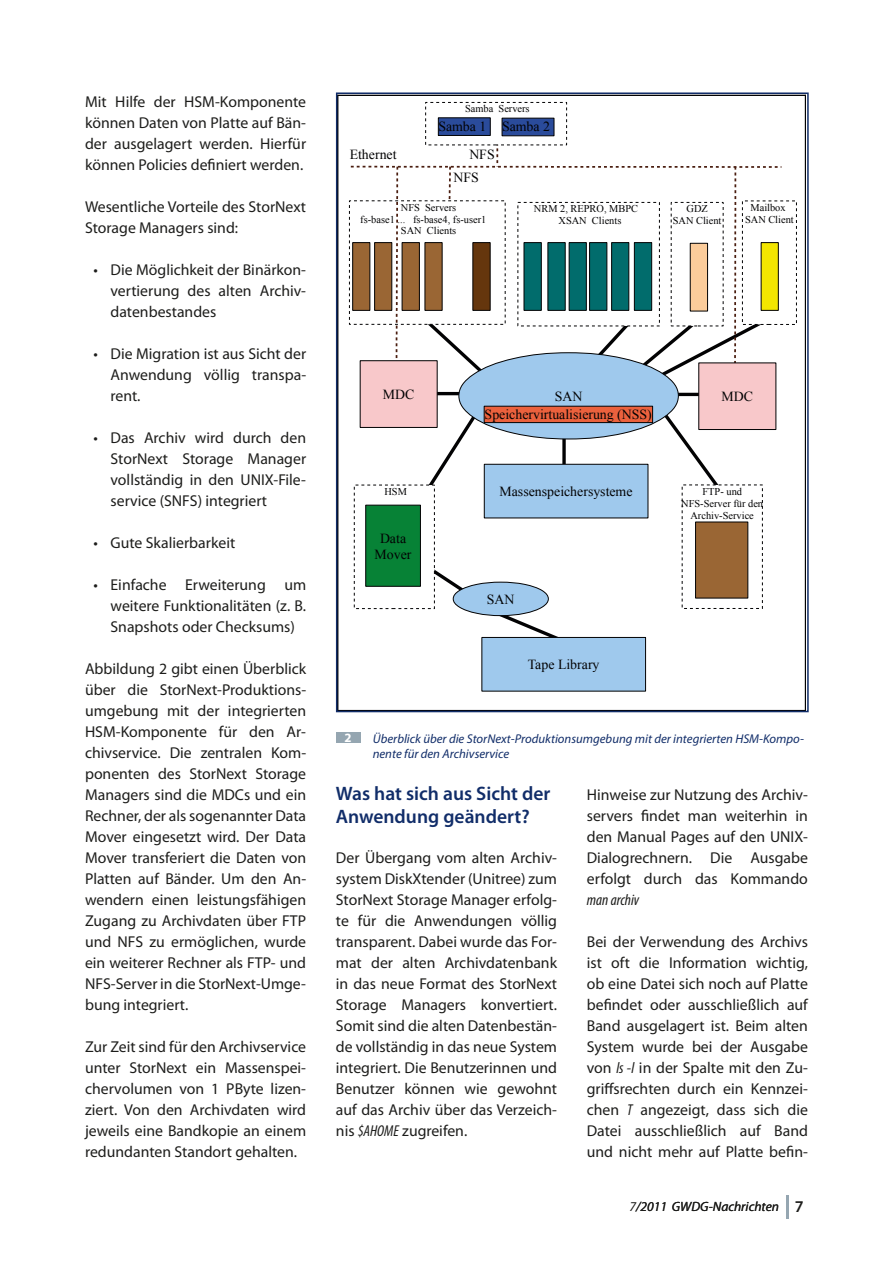
<style>
.page{position:relative;width:893px;height:1263px;background:#fff}
.page>*{position:absolute;margin:0;border:0;box-sizing:border-box;transform-origin:0 0}
.t1{font:600 19.5px/23.4px "Myriad Pro";color:#112d69}
.t2{font:15.75px/21px "Myriad Pro";color:#1d1d1b;text-align:justify}
.t3{font:italic condensed 15.75px "Myriad Pro";letter-spacing:-.005em;color:#1d1d1b}
.t4{font:13.8px/22.8px "Times New Roman";color:#020203}
.t5{font:italic 13.5px "Myriad Pro";color:#1d1d1b}
.t6{font:italic 12.75px/15.3px "Myriad Pro";color:#112d69}
.t7{font:700 12.75px "Myriad Pro";color:#fff}
.t8{font:10.35px/11.9px "Times New Roman";color:#020203;text-align:center}
.s1{font-style:italic;font-stretch:condensed}
.s2{font-weight:600;font-style:normal;font-size:16.5px}
</style>
<div class="page">
<hr style="left:786px;top:1195px;width:2px;height:23px;background:#95a6b1">
<div style="left:805px;top:95px;width:1px;height:616px;border:1px solid #020203"></div>
<div style="left:338px;top:95px;width:467px;height:1px;border:1px solid #020203"></div>
<svg style="left:349px;top:102px;width:448px;height:590px"></svg>
<div style="left:336px;top:92px;width:473px;height:620px;border:2px solid #112d69"></div>
<div style="left:336px;top:732px;width:24px;height:11px;background:#95a6b1"></div>
<p class="t2" style="left:85px;top:91px;width:223px">Mit Hilfe der HSM-Komponente können Daten von Platte auf Bän&shy;der ausgelagert werden. Hierfür können Policies definiert werden.</p>
<p class="t2" style="left:85px;top:196px;width:223px">Wesentliche Vorteile des StorNext<br>Storage Managers sind:</p>
<p class="t2" style="left:111px;top:259px;width:197px;text-indent:-17px">• Die Möglichkeit der Binärkon&shy;vertierung des alten Archiv&shy;datenbestandes</p>
<p class="t2" style="left:111px;top:343px;width:197px;text-indent:-17px">• Die Migration ist aus Sicht der Anwendung völlig transpa&shy;rent.</p>
<p class="t2" style="left:111px;top:427px;width:197px;text-indent:-17px">• Das Archiv wird durch den StorNext Storage Manager vollständig in den UNIX-File&shy;service (SNFS) integriert</p>
<p class="t2" style="left:94px;top:532px;width:143px">• Gute Skalierbarkeit</p>
<p class="t2" style="left:111px;top:574px;width:197px;text-indent:-17px">• Einfache Erweiterung um weitere Funktionalitäten (z. B.<br>Snapshots oder Checksums)</p>
<p class="t2" style="left:85px;top:658px;width:223px">Abbildung 2 gibt einen Überblick über die StorNext-Produktions&shy;umgebung mit der integrierten HSM-Komponente für den Ar&shy;chivservice. Die zentralen Kom&shy;ponenten des StorNext Storage Managers sind die MDCs und ein Rechner, der als sogenannter Data Mover eingesetzt wird. Der Data Mover transferiert die Daten von Platten auf Bänder. Um den An&shy;wendern einen leistungsfähigen Zugang zu Archivdaten über FTP und NFS zu ermöglichen, wurde ein weiterer Rechner als FTP- und NFS-Server in die StorNext-Umge&shy;bung integriert.</p>
<p class="t2" style="left:85px;top:1036px;width:223px">Zur Zeit sind für den Archivservice unter StorNext ein Massenspei&shy;chervolumen von 1 PByte lizen&shy;ziert. Von den Archivdaten wird jeweils eine Bandkopie an einem redundanten Standort gehalten.</p>
<p class="t8" style="left:465px;top:104px;width:66px">Samba Servers</p>
<p class="t4" style="left:438px;top:116px;width:50px">Samba 1</p>
<p class="t4" style="left:350px;top:144px;width:48px">Ethernet</p>
<p class="t4" style="left:454px;top:144px;width:43px;text-indent:16px">NFS<br>NFS</p>
<p class="t8" style="left:401px;top:202px;width:57px">NFS Servers</p>
<p class="t8" style="left:360px;top:214px;width:128px">fs-base1 ... fs-base4, fs-user1</p>
<p class="t8" style="left:401px;top:226px;width:57px">SAN Clients</p>
<p class="t4" style="left:502px;top:116px;width:50px">Samba 2</p>
<p class="t8" style="left:558px;top:204px;width:81px;text-align:left;text-indent:-25px">NRM 2, REPRO, MBPC<br>XSAN Clients</p>
<p class="t8" style="left:673px;top:204px;width:50px">GDZ<br>SAN Client</p>
<p class="t8" style="left:745px;top:202px;width:50px">Mailbox<br>SAN Client</p>
<p class="t4" style="left:383px;top:384px;width:33px">MDC</p>
<p class="t4" style="left:721px;top:386px;width:33px">MDC</p>
<p class="t4" style="left:555px;top:386px;width:29px">SAN</p>
<p class="t8" style="left:384px;top:486px;width:24px">HSM</p>
<p class="t4" style="left:375px;top:531px;width:38px;line-height:15.9px;text-align:center">Data<br>Mover</p>
<p class="t4" style="left:485px;top:405px;width:169px">Speichervirtualisierung (NSS)</p>
<p class="t4" style="left:499px;top:481px;width:135px">Massenspeichersysteme</p>
<p class="t8" style="left:681px;top:486px;width:83px">FTP- und<br>NFS-Server für den<br>Archiv-Service</p>
<p class="t4" style="left:487px;top:589px;width:29px">SAN</p>
<p class="t4" style="left:528px;top:654px;width:73px">Tape Library</p>
<p class="t7" style="left:344px;top:729px;width:9px">2</p>
<p class="t6" style="left:373px;top:731px;width:433px">Überblick über die StorNext-Produktionsumgebung mit der integrierten HSM-Kompo&shy;nente für den Archivservice</p>
<p class="t1" style="left:336px;top:781px;width:216px">Was hat sich aus Sicht der<br>Anwendung geändert?</p>
<p class="t2" style="left:336px;top:847px;width:223px">Der Übergang vom alten Archiv&shy;system DiskXtender (Unitree) zum StorNext Storage Manager erfolg&shy;te für die Anwendungen völlig transparent. Dabei wurde das For&shy;mat der alten Archivdatenbank in das neue Format des StorNext Storage Managers konvertiert.<br>Somit sind die alten Datenbestän&shy;de vollständig in das neue System integriert. Die Benutzerinnen und Benutzer können wie gewohnt auf das Archiv über das Verzeich&shy;nis <span class="s1">$AHOME</span> zugreifen.</p>
<p class="t2" style="left:587px;top:784px;width:223px">Hinweise zur Nutzung des Archiv&shy;servers findet man weiterhin in den Manual Pages auf den UNIX-Dialogrechnern. Die Ausgabe erfolgt durch das Kommando</p>
<p class="t3" style="left:587px;top:890px;width:54px">man archiv</p>
<p class="t2" style="left:587px;top:931px;width:223px">Bei der Verwendung des Archivs ist oft die Information wichtig, ob eine Datei sich noch auf Platte befindet oder ausschließlich auf Band ausgelagert ist. Beim alten System wurde bei der Ausgabe von <span class="s1">ls -l</span> in der Spalte mit den Zu&shy;griffsrechten durch ein Kennzei&shy;chen <span class="s1">T</span> angezeigt, dass sich die Datei ausschließlich auf Band und nicht mehr auf Platte befin-</p>
<p class="t5" style="left:629px;top:1198px;width:176px">7/2011 GWDG-Nachrichten <span class="s2">7</span></p>
</div>
